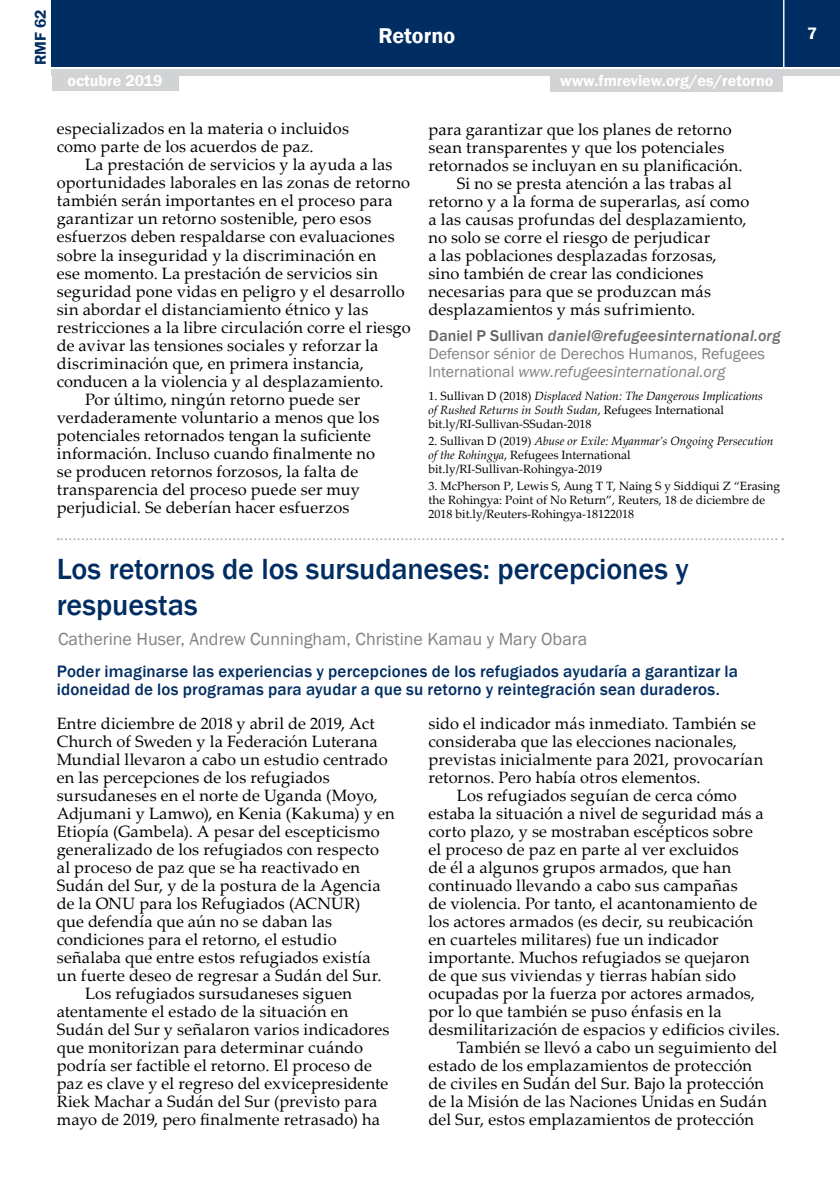
<style>
.page{position:relative;width:840px;height:1191px;background:#fff}
.page>*{position:absolute;margin:0;border:0;box-sizing:border-box;transform-origin:0 0}
.t1{font:500 30px/36px "Franklin Gothic";letter-spacing:-.005em;color:#002d62}
.t2{font:600 22px "Franklin Gothic";color:#fff}
.t3{font:18px "Franklin Gothic";color:#808285}
.t4{font:500 17px/18px "Franklin Gothic";letter-spacing:.01em;color:#002d62}
.t5{font:600 17px "Franklin Gothic";color:#fff}
.t6{font:16.4px/18px "Palatino Linotype";letter-spacing:.01em;color:#000}
.t7{font:16px/18px "Franklin Gothic";color:#808285}
.t8{font:600 16px "Franklin Gothic";color:#fff}
.t9{font:600 16px "Franklin Gothic";color:#002d62}
.t10{font:12px/14px "Palatino Linotype";color:#000}
.s1{font-weight:500;color:#636466}
.s2{font-weight:500;font-style:italic;color:#6d6e71}
.s3{font-style:italic}
</style>
<div class="page">
<div style="left:52px;top:0;width:787px;height:66px;background:#002d62"></div>
<div style="left:52px;top:69px;width:787px;height:6px;background:#d1d3d4"></div>
<hr style="left:782px;top:0;width:2px;height:68px;background:#fff">
<div style="left:52px;top:73px;width:126px;height:18px;background:#d1d3d4"></div>
<div style="left:550px;top:74px;width:232px;height:18px;background:#d1d3d4"></div>
<svg style="left:58px;top:538px;width:724px;height:2px"></svg>
<p class="t9" style="left:31px;top:65px;width:57px;rotate:-90deg">RMF 62</p>
<h2 class="t2" style="left:378px;top:22px;width:78px">Retorno</h2>
<p class="t8" style="left:67px;top:71px;width:97px">octubre 2019</p>
<p class="t8" style="left:560px;top:71px;width:215px">www.fmreview.org/es/retorno</p>
<p class="t6" style="left:57px;top:119px;width:293px">especializados en la materia o incluidos como parte de los acuerdos de paz.</p>
<p class="t6" style="left:85px;top:155px;width:309px">La prestación de servicios y la ayuda a las</p>
<p class="t6" style="left:57px;top:173px;width:355px">oportunidades laborales en las zonas de retorno</p>
<p class="t6" style="left:57px;top:191px;width:337px">también serán importantes en el proceso para</p>
<p class="t6" style="left:57px;top:209px;width:316px">garantizar un retorno sostenible, pero esos</p>
<p class="t6" style="left:57px;top:227px;width:339px">esfuerzos deben respaldarse con evaluaciones</p>
<p class="t6" style="left:57px;top:245px;width:321px">sobre la inseguridad y la discriminación en</p>
<p class="t6" style="left:57px;top:263px;width:323px">ese momento. La prestación de servicios sin</p>
<p class="t6" style="left:57px;top:281px;width:349px">seguridad pone vidas en peligro y el desarrollo</p>
<p class="t6" style="left:57px;top:299px;width:313px">sin abordar el distanciamiento étnico y las</p>
<p class="t6" style="left:57px;top:317px;width:355px">restricciones a la libre circulación corre el riesgo</p>
<p class="t6" style="left:57px;top:335px;width:323px">de avivar las tensiones sociales y reforzar la</p>
<p class="t6" style="left:57px;top:353px;width:308px">discriminación que, en primera instancia,</p>
<p class="t6" style="left:57px;top:371px;width:328px">conducen a la violencia y al desplazamiento.</p>
<p class="t6" style="left:85px;top:389px;width:276px">Por último, ningún retorno puede ser</p>
<p class="t6" style="left:57px;top:407px;width:324px">verdaderamente voluntario a menos que los</p>
<p class="t6" style="left:57px;top:425px;width:315px">potenciales retornados tengan la suficiente</p>
<p class="t6" style="left:57px;top:443px;width:319px">información. Incluso cuando finalmente no</p>
<p class="t6" style="left:57px;top:461px;width:303px">se producen retornos forzosos, la falta de</p>
<p class="t6" style="left:57px;top:479px;width:304px">transparencia del proceso puede ser muy</p>
<p class="t6" style="left:57px;top:497px;width:294px">perjudicial. Se deberían hacer esfuerzos</p>
<p class="t6" style="left:428px;top:119px;width:304px">para garantizar que los planes de retorno</p>
<p class="t6" style="left:428px;top:137px;width:297px">sean transparentes y que los potenciales</p>
<p class="t6" style="left:428px;top:155px;width:315px">retornados se incluyan en su planificación.</p>
<p class="t6" style="left:456px;top:173px;width:276px">Si no se presta atención a las trabas al</p>
<p class="t6" style="left:428px;top:191px;width:322px">retorno y a la forma de superarlas, así como</p>
<p class="t6" style="left:428px;top:209px;width:319px">a las causas profundas del desplazamiento,</p>
<p class="t6" style="left:428px;top:227px;width:283px">no solo se corre el riesgo de perjudicar</p>
<p class="t6" style="left:428px;top:245px;width:289px">a las poblaciones desplazadas forzosas,</p>
<p class="t6" style="left:428px;top:263px;width:276px">sino también de crear las condiciones</p>
<p class="t6" style="left:428px;top:281px;width:284px">necesarias para que se produzcan más</p>
<p class="t6" style="left:428px;top:299px;width:268px">desplazamientos y más sufrimiento.</p>
<p class="t7" style="left:428px;top:327px;width:353px"><span class="s1">Daniel P Sullivan</span> <span class="s2">daniel@refugeesinternational.org<br></span>Defensor sénior de Derechos Humanos, Refugees<br>International <span class="s3">www.refugeesinternational.org</span></p>
<p class="t10" style="left:428px;top:388px;width:335px">1. Sullivan D (2018) <span class="s3">Displaced Nation: The Dangerous Implications of Rushed Returns in South Sudan</span>, Refugees International bit.ly/RI-Sullivan-SSudan-2018</p>
<p class="t10" style="left:428px;top:433px;width:346px">2. Sullivan D (2019) <span class="s3">Abuse or Exile: Myanmar’s Ongoing Persecution of the Rohingya</span>, Refugees International bit.ly/RI-Sullivan-Rohingya-2019</p>
<p class="t10" style="left:428px;top:478px;width:353px">3. McPherson P, Lewis S, Aung T T, Naing S y Siddiqui Z “Erasing the Rohingya: Point of No Return”, Reuters, 18 de diciembre de<br>2018 bit.ly/Reuters-Rohingya-18122018</p>
<h1 class="t1" style="left:57px;top:551px;width:633px">Los retornos de los sursudaneses: percepciones y respuestas</h1>
<p class="t3" style="left:58px;top:627px;width:530px">Catherine Huser, Andrew Cunningham, Christine Kamau y Mary Obara</p>
<p class="t4" style="left:57px;top:662px;width:682px">Poder imaginarse las experiencias y percepciones de los refugiados ayudaría a garantizar la idoneidad de los programas para ayudar a que su retorno y reintegración sean duraderos.</p>
<p class="t6" style="left:57px;top:713px;width:319px">Entre diciembre de 2018 y abril de 2019, Act</p>
<p class="t6" style="left:57px;top:731px;width:322px">Church of Sweden y la Federación Luterana</p>
<p class="t6" style="left:57px;top:749px;width:332px">Mundial llevaron a cabo un estudio centrado</p>
<p class="t6" style="left:57px;top:767px;width:274px">en las percepciones de los refugiados</p>
<p class="t6" style="left:57px;top:785px;width:322px">sursudaneses en el norte de Uganda (Moyo,</p>
<p class="t6" style="left:57px;top:803px;width:339px">Adjumani y Lamwo), en Kenia (Kakuma) y en</p>
<p class="t6" style="left:57px;top:821px;width:324px">Etiopía (Gambela). A pesar del escepticismo</p>
<p class="t6" style="left:57px;top:839px;width:323px">generalizado de los refugiados con respecto</p>
<p class="t6" style="left:57px;top:857px;width:305px">al proceso de paz que se ha reactivado en</p>
<p class="t6" style="left:57px;top:875px;width:325px">Sudán del Sur, y de la postura de la Agencia</p>
<p class="t6" style="left:57px;top:893px;width:305px">de la ONU para los Refugiados (ACNUR)</p>
<p class="t6" style="left:57px;top:911px;width:277px">que defendía que aún no se daban las</p>
<p class="t6" style="left:57px;top:929px;width:281px">condiciones para el retorno, el estudio</p>
<p class="t6" style="left:57px;top:947px;width:315px">señalaba que entre estos refugiados existía</p>
<p class="t6" style="left:57px;top:965px;width:326px">un fuerte deseo de regresar a Sudán del Sur.</p>
<p class="t6" style="left:85px;top:983px;width:268px">Los refugiados sursudaneses siguen</p>
<p class="t6" style="left:57px;top:1001px;width:293px">atentamente el estado de la situación en</p>
<p class="t6" style="left:57px;top:1019px;width:334px">Sudán del Sur y señalaron varios indicadores</p>
<p class="t6" style="left:57px;top:1037px;width:308px">que monitorizan para determinar cuándo</p>
<p class="t6" style="left:57px;top:1055px;width:316px">podría ser factible el retorno. El proceso de</p>
<p class="t6" style="left:57px;top:1073px;width:333px">paz es clave y el regreso del exvicepresidente</p>
<p class="t6" style="left:57px;top:1091px;width:322px">Riek Machar a Sudán del Sur (previsto para</p>
<p class="t6" style="left:57px;top:1109px;width:325px">mayo de 2019, pero finalmente retrasado) ha</p>
<p class="t6" style="left:428px;top:713px;width:329px">sido el indicador más inmediato. También se</p>
<p class="t6" style="left:428px;top:731px;width:310px">consideraba que las elecciones nacionales,</p>
<p class="t6" style="left:428px;top:749px;width:336px">previstas inicialmente para 2021, provocarían</p>
<p class="t6" style="left:428px;top:767px;width:273px">retornos. Pero había otros elementos.</p>
<p class="t6" style="left:456px;top:785px;width:281px">Los refugiados seguían de cerca cómo</p>
<p class="t6" style="left:428px;top:803px;width:336px">estaba la situación a nivel de seguridad más a</p>
<p class="t6" style="left:428px;top:821px;width:325px">corto plazo, y se mostraban escépticos sobre</p>
<p class="t6" style="left:428px;top:839px;width:312px">el proceso de paz en parte al ver excluidos</p>
<p class="t6" style="left:428px;top:857px;width:304px">de él a algunos grupos armados, que han</p>
<p class="t6" style="left:428px;top:875px;width:310px">continuado llevando a cabo sus campañas</p>
<p class="t6" style="left:428px;top:893px;width:330px">de violencia. Por tanto, el acantonamiento de</p>
<p class="t6" style="left:428px;top:911px;width:326px">los actores armados (es decir, su reubicación</p>
<p class="t6" style="left:428px;top:929px;width:291px">en cuarteles militares) fue un indicador</p>
<p class="t6" style="left:428px;top:947px;width:322px">importante. Muchos refugiados se quejaron</p>
<p class="t6" style="left:428px;top:965px;width:309px">de que sus viviendas y tierras habían sido</p>
<p class="t6" style="left:428px;top:983px;width:328px">ocupadas por la fuerza por actores armados,</p>
<p class="t6" style="left:428px;top:1001px;width:294px">por lo que también se puso énfasis en la</p>
<p class="t6" style="left:428px;top:1019px;width:352px">desmilitarización de espacios y edificios civiles.</p>
<p class="t6" style="left:456px;top:1037px;width:322px">También se llevó a cabo un seguimiento del</p>
<p class="t6" style="left:428px;top:1055px;width:325px">estado de los emplazamientos de protección</p>
<p class="t6" style="left:428px;top:1073px;width:337px">de civiles en Sudán del Sur. Bajo la protección</p>
<p class="t6" style="left:428px;top:1091px;width:339px">de la Misión de las Naciones Unidas en Sudán</p>
<p class="t6" style="left:428px;top:1109px;width:327px">del Sur, estos emplazamientos de protección</p>
<p class="t5" style="left:806px;top:23px;width:11px">7</p>
</div>
